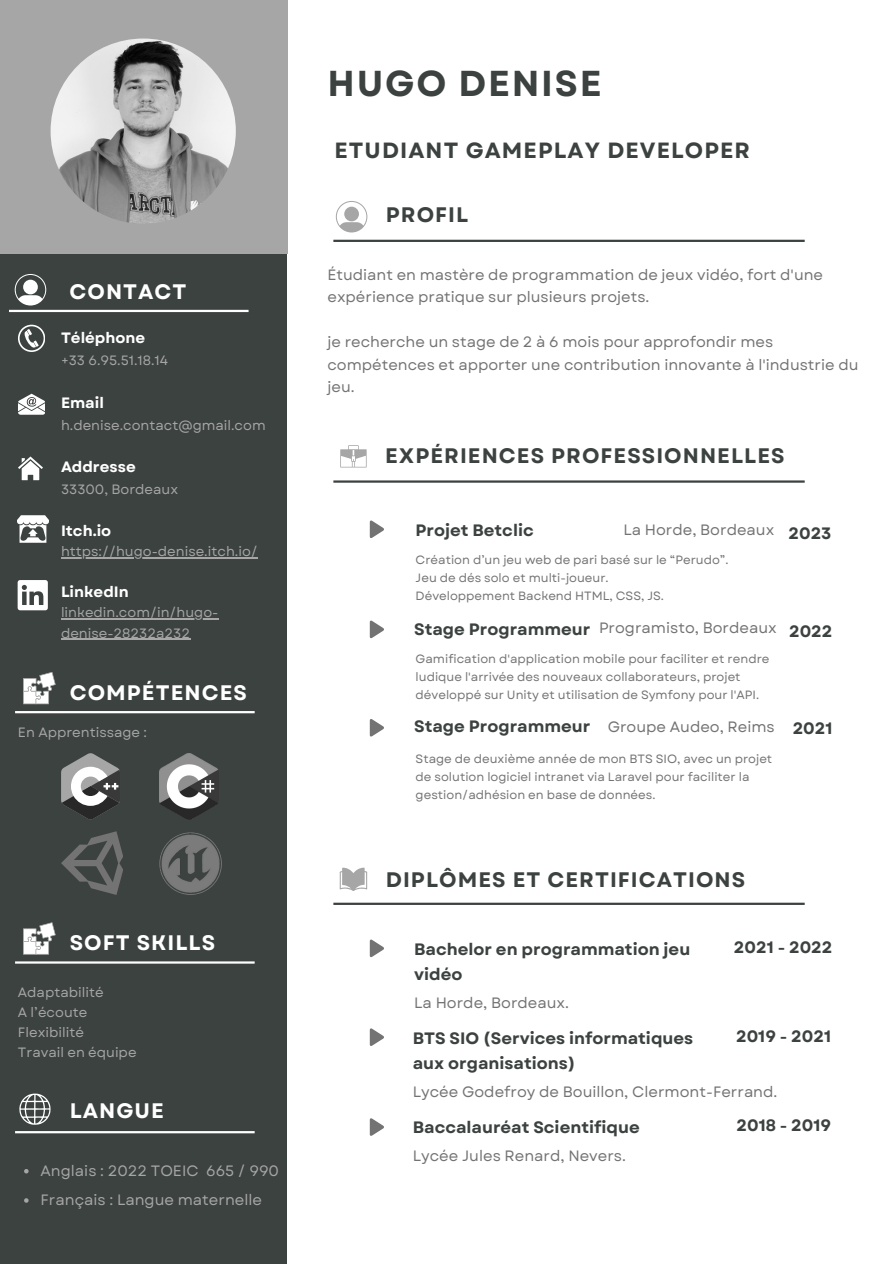
<style>
.page{position:relative;width:894px;height:1264px;background:#fff}
.page>*{position:absolute;margin:0;border:0;box-sizing:border-box;transform-origin:0 0}
.t1{font:700 36px "Garet";letter-spacing:.05em;color:#3c4240}
.t2{font:700 22.05px "Garet";letter-spacing:.05em;color:#3c4240}
.t3{font:700 21px "Garet";letter-spacing:.05em;color:#3c4240}
.t4{font:700 21px "Garet";letter-spacing:.05em;color:#fff}
.t5{font:700 16.5px/24.8px "Garet";color:#3c4240}
.t6{font:15px/22.5px "Garet";color:#737373}
.t7{font:15px "Garet";color:#a6a6a6}
.t8{font:700 15px "Garet";color:#fff}
.t9{font:13.5px/20.2px "Garet";color:#a6a6a6}
.t10{font:12px/18px "Garet";color:#737373}
</style>
<div class="page">
<div style="left:0;top:234px;width:287px;height:1029px;background:#3c4240"></div>
<div style="left:0;top:0;width:287px;height:254px;background:#a6a6a6"></div>
<img style="left:51px;top:39px;width:185px;height:185px;border-radius:50%">
<hr style="left:9px;top:310px;width:239px;height:2px;background:#fff">
<hr style="left:15px;top:711px;width:239px;height:2px;background:#fff">
<hr style="left:15px;top:1131px;width:239px;height:2px;background:#fff">
<hr style="left:333px;top:240px;width:471px;height:2px;background:#3c4240">
<svg style="left:61px;top:753px;width:59px;height:66px"></svg>
<svg style="left:61px;top:831px;width:62px;height:64px"></svg>
<svg style="left:18px;top:456px;width:25px;height:24px"></svg>
<svg style="left:18px;top:394px;width:27px;height:21px"></svg>
<svg style="left:18px;top:325px;width:27px;height:27px"></svg>
<svg style="left:336px;top:201px;width:31px;height:31px"></svg>
<svg style="left:19px;top:1093px;width:32px;height:31px"></svg>
<svg style="left:23px;top:672px;width:33px;height:32px"></svg>
<img style="left:160px;top:753px;width:58px;height:66px">
<img style="left:160px;top:832px;width:61px;height:62px">
<img style="left:18px;top:516px;width:30px;height:27px">
<hr style="left:333px;top:902px;width:471px;height:2px;background:#3c4240">
<svg style="left:339px;top:867px;width:28px;height:24px"></svg>
<hr style="left:333px;top:480px;width:471px;height:2px;background:#3c4240">
<svg style="left:340px;top:445px;width:26px;height:22px"></svg>
<svg style="left:18px;top:580px;width:30px;height:30px"></svg>
<svg style="left:15px;top:274px;width:31px;height:31px"></svg>
<svg style="left:369px;top:520px;width:15px;height:18px"></svg>
<svg style="left:24px;top:1169px;width:5px;height:4px"></svg>
<svg style="left:24px;top:1198px;width:5px;height:4px"></svg>
<hr style="left:61px;top:557px;width:197px;height:1px;background:#a6a6a6">
<hr style="left:61px;top:618px;width:157px;height:1px;background:#a6a6a6">
<hr style="left:61px;top:638px;width:129px;height:2px;background:#a6a6a6">
<svg style="left:369px;top:620px;width:15px;height:18px"></svg>
<svg style="left:369px;top:719px;width:15px;height:17px"></svg>
<svg style="left:369px;top:939px;width:15px;height:18px"></svg>
<svg style="left:369px;top:1028px;width:15px;height:18px"></svg>
<svg style="left:369px;top:1118px;width:15px;height:17px"></svg>
<hr style="left:15px;top:961px;width:239px;height:2px;background:#fff">
<svg style="left:23px;top:922px;width:33px;height:32px"></svg>
<p class="t4" style="left:69px;top:276px;width:118px">CONTACT</p>
<h5 class="t8" style="left:61px;top:326px;width:86px">Téléphone</h5>
<p class="t9" style="left:61px;top:350px;width:109px">+33 6.95.51.18.14</p>
<p class="t8" style="left:61px;top:391px;width:44px">Email</p>
<p class="t9" style="left:61px;top:415px;width:206px">h.denise.contact@gmail.com</p>
<p class="t8" style="left:61px;top:455px;width:76px">Addresse</p>
<p class="t9" style="left:61px;top:479px;width:119px">33300, Bordeaux</p>
<h1 class="t8" style="left:61px;top:519px;width:52px">Itch.io</h1>
<p class="t9" style="left:61px;top:541px;width:198px">https://hugo-denise.itch.io/</p>
<h2 class="t8" style="left:61px;top:581px;width:69px">LinkedIn</h2>
<p class="t9" style="left:61px;top:602px;width:159px">linkedin.com/in/hugo&shy;denise-28232a232</p>
<h5 class="t4" style="left:70px;top:677px;width:179px">COMPÉTENCES</h5>
<p class="t9" style="left:18px;top:722px;width:130px">En Apprentissage :</p>
<p class="t4" style="left:70px;top:927px;width:147px">SOFT SKILLS</p>
<p class="t9" style="left:18px;top:981px;width:120px">Adaptabilité<br>A l’écoute<br>Flexibilité<br>Travail en équipe</p>
<p class="t4" style="left:70px;top:1095px;width:96px">LANGUE</p>
<h5 class="t7" style="left:41px;top:1159px;width:240px">Anglais : 2022 TOEIC 665 / 990</h5>
<p class="t7" style="left:41px;top:1188px;width:223px">Français : Langue maternelle</p>
<h5 class="t1" style="left:327px;top:57px;width:275px">HUGO DENISE</h5>
<p class="t2" style="left:334px;top:134px;width:417px">ETUDIANT GAMEPLAY DEVELOPER</p>
<h5 class="t3" style="left:385px;top:200px;width:84px">PROFIL</h5>
<p class="t6" style="left:327px;top:263px;width:497px">Étudiant en mastère de programmation de jeux vidéo, fort d'une expérience pratique sur plusieurs projets.</p>
<h2 class="t6" style="left:327px;top:331px;width:532px">je recherche un stage de 2 à 6 mois pour approfondir mes compétences et apporter une contribution innovante à l'industrie du jeu.</h2>
<h2 class="t3" style="left:385px;top:441px;width:401px">EXPÉRIENCES PROFESSIONNELLES</h2>
<p class="t5" style="left:415px;top:518px;width:120px">Projet Betclic</p>
<h4 class="t6" style="left:623px;top:518px;width:152px">La Horde, Bordeaux</h4>
<p class="t10" style="left:415px;top:551px;width:314px">Création d’un jeu web de pari basé sur le “Perudo”.</p>
<p class="t10" style="left:415px;top:569px;width:194px">Jeu de dés solo et multi-joueur.</p>
<p class="t10" style="left:415px;top:587px;width:250px">Développement Backend HTML, CSS, JS.</p>
<p class="t5" style="left:788px;top:521px;width:45px">2023</p>
<p class="t5" style="left:414px;top:617px;width:178px">Stage Programmeur</p>
<p class="t6" style="left:599px;top:616px;width:179px">Programisto, Bordeaux</p>
<p class="t5" style="left:788px;top:619px;width:45px">2022</p>
<p class="t10" style="left:415px;top:650px;width:355px">Gamification d'application mobile pour faciliter et rendre ludique l'arrivée des nouveaux collaborateurs, projet développé sur Unity et utilisation de Symfony pour l'API.</p>
<h2 class="t5" style="left:414px;top:714px;width:178px">Stage Programmeur</h2>
<p class="t6" style="left:607px;top:715px;width:169px">Groupe Audeo, Reims</p>
<p class="t10" style="left:415px;top:749px;width:358px">Stage de deuxième année de mon BTS SIO, avec un projet de solution logiciel intranet via Laravel pour faciliter la gestion/adhésion en base de données.</p>
<p class="t5" style="left:792px;top:716px;width:41px">2021</p>
<h5 class="t3" style="left:385px;top:864px;width:361px">DIPLÔMES ET CERTIFICATIONS</h5>
<p class="t5" style="left:414px;top:936px;width:277px">Bachelor en programmation jeu vidéo</p>
<p class="t6" style="left:414px;top:991px;width:156px">La Horde, Bordeaux.</p>
<p class="t5" style="left:412px;top:1025px;width:282px">BTS SIO (Services informatiques</p>
<h2 class="t5" style="left:412px;top:1050px;width:164px">aux organisations)</h2>
<p class="t5" style="left:733px;top:934px;width:100px">2021 - 2022</p>
<p class="t5" style="left:736px;top:1023px;width:96px">2019 - 2021</p>
<h5 class="t6" style="left:412px;top:1080px;width:366px">Lycée Godefroy de Bouillon, Clermont-Ferrand.</h5>
<p class="t5" style="left:412px;top:1114px;width:228px">Baccalauréat Scientifique</p>
<p class="t6" style="left:412px;top:1144px;width:214px">Lycée Jules Renard, Nevers.</p>
<h2 class="t5" style="left:736px;top:1112px;width:96px">2018 - 2019</h2>
</div>
